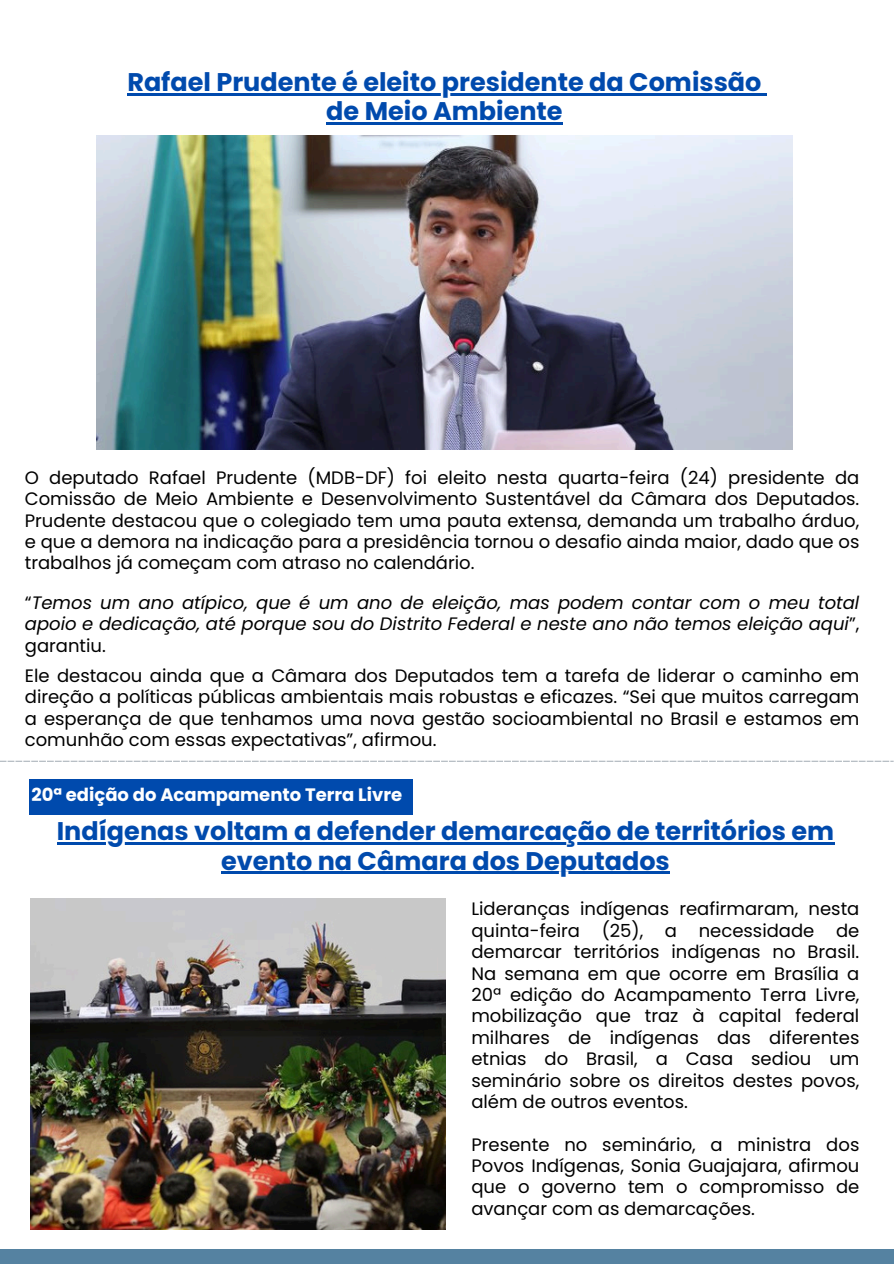
<style>
.page{position:relative;width:894px;height:1264px;background:#fff}
.page>*{position:absolute;margin:0;border:0;box-sizing:border-box;transform-origin:0 0}
.t1{font:700 25.5px/29.2px "Poppins";color:#004aad;text-align:center}
.t2{font:18px/21.3px "Poppins";color:#000;text-align:justify}
.t3{font:italic 18px/21.3px "Poppins";color:#000;text-align:justify}
.t4{font:700 18px "Poppins";color:#fff}
.s1{font-style:normal}
</style>
<div class="page">
<div style="left:0;top:1249px;width:893px;height:14px;background:#5582a1"></div>
<svg style="left:0;top:760px;width:893px;height:1px"></svg>
<img style="left:97px;top:135px;width:695px;height:314px">
<hr style="left:57px;top:842px;width:777px;height:2px;background:#004aad">
<hr style="left:221px;top:871px;width:448px;height:3px;background:#004aad">
<hr style="left:127px;top:93px;width:634px;height:2px;background:#004aad">
<hr style="left:326px;top:122px;width:236px;height:2px;background:#004aad">
<div style="left:29px;top:779px;width:384px;height:35px;background:#004aad"></div>
<img style="left:30px;top:898px;width:415px;height:331px">
<p class="t1" style="left:127px;top:67px;width:635px">Rafael Prudente é eleito presidente da Comissão de Meio Ambiente</p>
<p class="t2" style="left:25px;top:467px;width:835px">O deputado Rafael Prudente (MDB-DF) foi eleito nesta quarta-feira (24) presidente da Comissão de Meio Ambiente e Desenvolvimento Sustentável da Câmara dos Deputados.<br>Prudente destacou que o colegiado tem uma pauta extensa, demanda um trabalho árduo, e que a demora na indicação para a presidência tornou o desafio ainda maior, dado que os trabalhos já começam com atraso no calendário.</p>
<p class="t3" style="left:25px;top:592px;width:835px"><span class="s1">“</span>Temos um ano atípico, que é um ano de eleição, mas podem contar com o meu total apoio e dedicação, até porque sou do Distrito Federal e neste ano não temos eleição aqui<span class="s1">”, garantiu.</span></p>
<p class="t2" style="left:25px;top:665px;width:835px">Ele destacou ainda que a Câmara dos Deputados tem a tarefa de liderar o caminho em direção a políticas públicas ambientais mais robustas e eficazes. “Sei que muitos carregam a esperança de que tenhamos uma nova gestão socioambiental no Brasil e estamos em comunhão com essas expectativas”, afirmou.</p>
<p class="t4" style="left:32px;top:782px;width:372px">20ª edição do Acampamento Terra Livre</p>
<p class="t1" style="left:57px;top:816px;width:778px">Indígenas voltam a defender demarcação de territórios em</p>
<p class="t1" style="left:221px;top:846px;width:450px">evento na Câmara dos Deputados</p>
<h2 class="t2" style="left:471px;top:898px;width:389px">Lideranças indígenas reafirmaram, nesta quinta-feira (25), a necessidade de demarcar territórios indígenas no Brasil.<br>Na semana em que ocorre em Brasília a 20ª edição do Acampamento Terra Livre, mobilização que traz à capital federal milhares de indígenas das diferentes etnias do Brasil, a Casa sediou um seminário sobre os direitos destes povos, além de outros eventos.</h2>
<h1 class="t2" style="left:471px;top:1133px;width:389px">Presente no seminário, a ministra dos Povos Indígenas, Sonia Guajajara, afirmou que o governo tem o compromisso de avançar com as demarcações.</h1>
</div>
